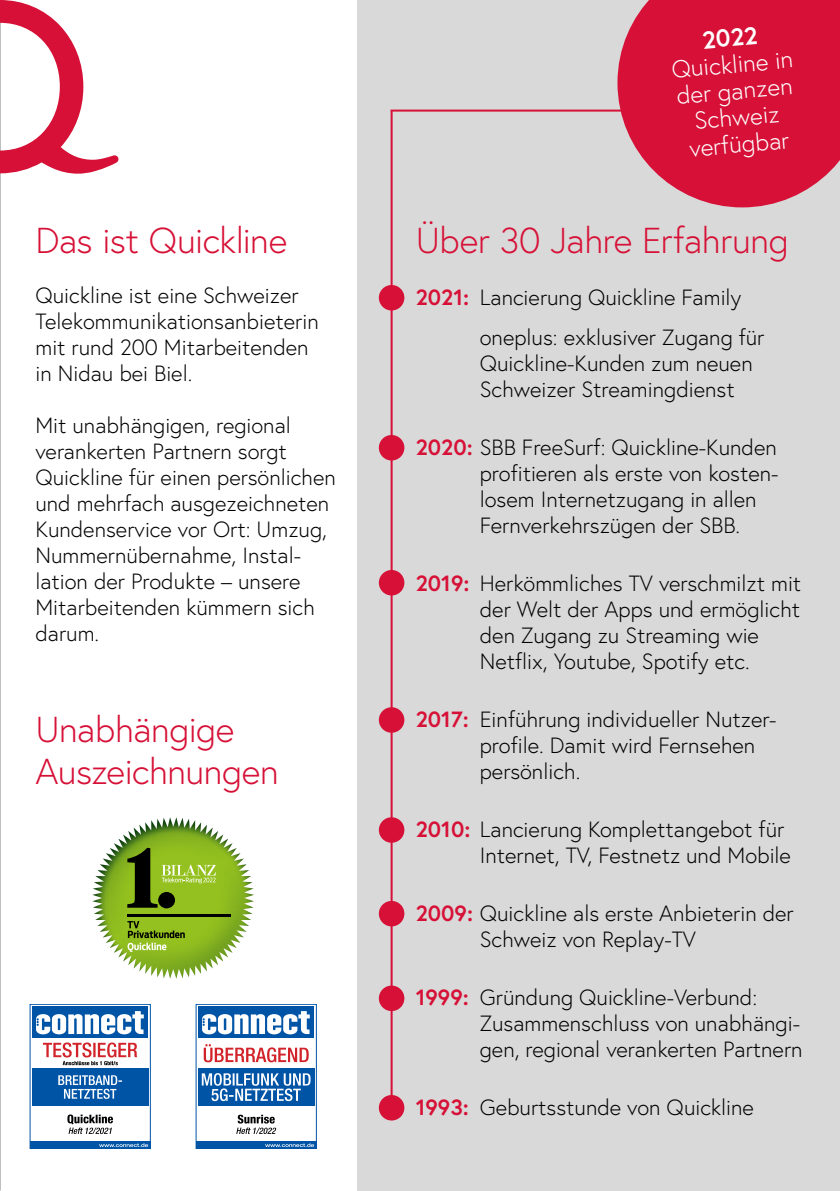
<style>
.page{position:relative;width:840px;height:1191px;background:#fff}
.page>*{position:absolute;margin:0;border:0;box-sizing:border-box;transform-origin:0 0}
.t1{font:300 36px/42px "Europa";letter-spacing:-.015em;color:#d61036}
.t2{font:300 24.4px/26.6px "Europa";color:#fff;text-align:center}
.t3{font:700 24.4px "Europa";color:#fff}
.t4{font:300 22px/26px "Europa";color:#000}
.s1{font-weight:700;color:#d61036}
</style>
<div class="page">
<div style="left:357px;top:0;width:482px;height:1191px;background:#d9d9d9"></div>
<div style="left:30px;top:1004px;width:120px;height:145px;border:1px solid #0054a6"></div>
<div style="left:32px;top:1006px;width:116px;height:31px;background:#0054a6"></div>
<svg style="left:36px;top:1011px;width:108px;height:23px"></svg>
<svg style="left:67px;top:1114px;width:46px;height:20px"></svg>
<svg style="left:43px;top:1042px;width:94px;height:23px"></svg>
<div style="left:30px;top:1141px;width:120px;height:8px;background:#0054a6"></div>
<svg style="left:99px;top:1143px;width:49px;height:4px"></svg>
<div style="left:32px;top:1068px;width:116px;height:37px;background:#0054a6"></div>
<svg style="left:58px;top:1075px;width:64px;height:23px"></svg>
<div style="left:196px;top:1004px;width:120px;height:145px;border:1px solid #0054a6"></div>
<div style="left:198px;top:1006px;width:116px;height:31px;background:#0054a6"></div>
<svg style="left:202px;top:1011px;width:107px;height:23px"></svg>
<svg style="left:236px;top:1114px;width:40px;height:20px"></svg>
<svg style="left:203px;top:1044px;width:105px;height:18px"></svg>
<div style="left:196px;top:1141px;width:120px;height:8px;background:#0054a6"></div>
<svg style="left:265px;top:1143px;width:49px;height:4px"></svg>
<div style="left:198px;top:1068px;width:116px;height:37px;background:#0054a6"></div>
<svg style="left:202px;top:1073px;width:108px;height:28px"></svg>
<img style="left:92px;top:817px;width:162px;height:161px">
<div style="left:158px;top:892px;width:17px;height:16px;background:#000;border-radius:50%"></div>
<svg style="left:127px;top:847px;width:88px;height:60px;background:#779824"></svg>
<svg style="left:127px;top:921px;width:58px;height:31px;background:#87aa2d"></svg>
<hr style="left:127px;top:914px;width:104px;height:3px;background:#000">
<svg style="left:0;top:0;width:118px;height:174px"></svg>
<hr style="left:390px;top:111px;width:2px;height:993px;background:#d61036">
<div style="left:378px;top:285px;width:26px;height:25px;background:#d61036;border-radius:50%"></div>
<svg style="left:617px;top:0;width:222px;height:207px;background:#d6294a"></svg>
<div style="left:378px;top:435px;width:26px;height:25px;background:#d61036;border-radius:50%"></div>
<div style="left:378px;top:570px;width:26px;height:25px;background:#d61036;border-radius:50%"></div>
<div style="left:378px;top:707px;width:26px;height:25px;background:#d61036;border-radius:50%"></div>
<div style="left:378px;top:817px;width:26px;height:25px;background:#d61036;border-radius:50%"></div>
<div style="left:378px;top:901px;width:26px;height:25px;background:#d61036;border-radius:50%"></div>
<div style="left:378px;top:985px;width:26px;height:26px;background:#d61036;border-radius:50%"></div>
<div style="left:378px;top:1095px;width:26px;height:25px;background:#d61036;border-radius:50%"></div>
<hr style="left:390px;top:110px;width:262px;height:2px;background:#d61036">
<div style="left:808px;top:0;width:31px;height:58px;background:#d61036"></div>
<h1 class="t1" style="left:35px;top:219px;width:253px">Das ist Quickline</h1>
<p class="t4" style="left:35px;top:282px;width:284px">Quickline ist eine Schweizer<br>Telekommunikationsanbieterin mit rund 200 Mitarbeitenden in Nidau bei Biel.</p>
<p class="t4" style="left:35px;top:412px;width:302px">Mit unabhängigen, regional verankerten Partnern sorgt<br>Quickline für einen persönlichen und mehrfach ausgezeichneten<br>Kundenservice vor Ort: Umzug,<br>Nummernübernahme, Instal&shy;lation der Produkte – unsere<br>Mitarbeitenden kümmern sich darum.</p>
<h1 class="t1" style="left:35px;top:708px;width:245px">Unabhängige<br>Auszeichnungen</h1>
<p class="t3" style="left:700px;top:23px;width:57px;rotate:-5deg">2022</p>
<p class="t2" style="left:670px;top:56px;width:123px;rotate:-5deg">Quickline in der ganzen<br>Schweiz verfügbar</p>
<h1 class="t1" style="left:415px;top:219px;width:374px">Über 30 Jahre Erfahrung</h1>
<p class="t4" style="left:479px;top:277px;width:286px;line-height:40px;text-indent:-64px"><span class="s1">2021:</span> Lancierung Quickline Family oneplus: exklusiver Zugang für</p>
<p class="t4" style="left:479px;top:350px;width:274px">Quickline-Kunden zum neuen<br>Schweizer Streamingdienst</p>
<p class="t4" style="left:479px;top:434px;width:300px;text-indent:-64px"><span class="s1">2020:</span> SBB FreeSurf: Quickline-Kunden profitieren als erste von kosten&shy;losem Internetzugang in allen Fernverkehrszügen der SBB.</p>
<p class="t4" style="left:479px;top:570px;width:323px;text-indent:-64px"><span class="s1">2019:</span> Herkömmliches TV verschmilzt mit der Welt der Apps und ermöglicht den Zugang zu Streaming wie<br>Netflix, Youtube, Spotify etc.</p>
<p class="t4" style="left:479px;top:706px;width:298px;text-indent:-64px"><span class="s1">2017:</span> Einführung individueller Nutzer&shy;profile. Damit wird Fernsehen persönlich.</p>
<p class="t4" style="left:479px;top:816px;width:312px;text-indent:-64px"><span class="s1">2010:</span> Lancierung Komplettangebot für<br>Internet, TV, Festnetz und Mobile</p>
<p class="t4" style="left:479px;top:900px;width:315px;text-indent:-64px"><span class="s1">2009:</span> Quickline als erste Anbieterin der<br>Schweiz von Replay-TV</p>
<p class="t4" style="left:479px;top:984px;width:324px;text-indent:-64px"><span class="s1">1999:</span> Gründung Quickline-Verbund:<br>Zusammenschluss von unabhängi&shy;gen, regional verankerten Partnern</p>
<p class="t4" style="left:415px;top:1094px;width:339px"><span class="s1">1993:</span> Geburtsstunde von Quickline</p>
</div>
